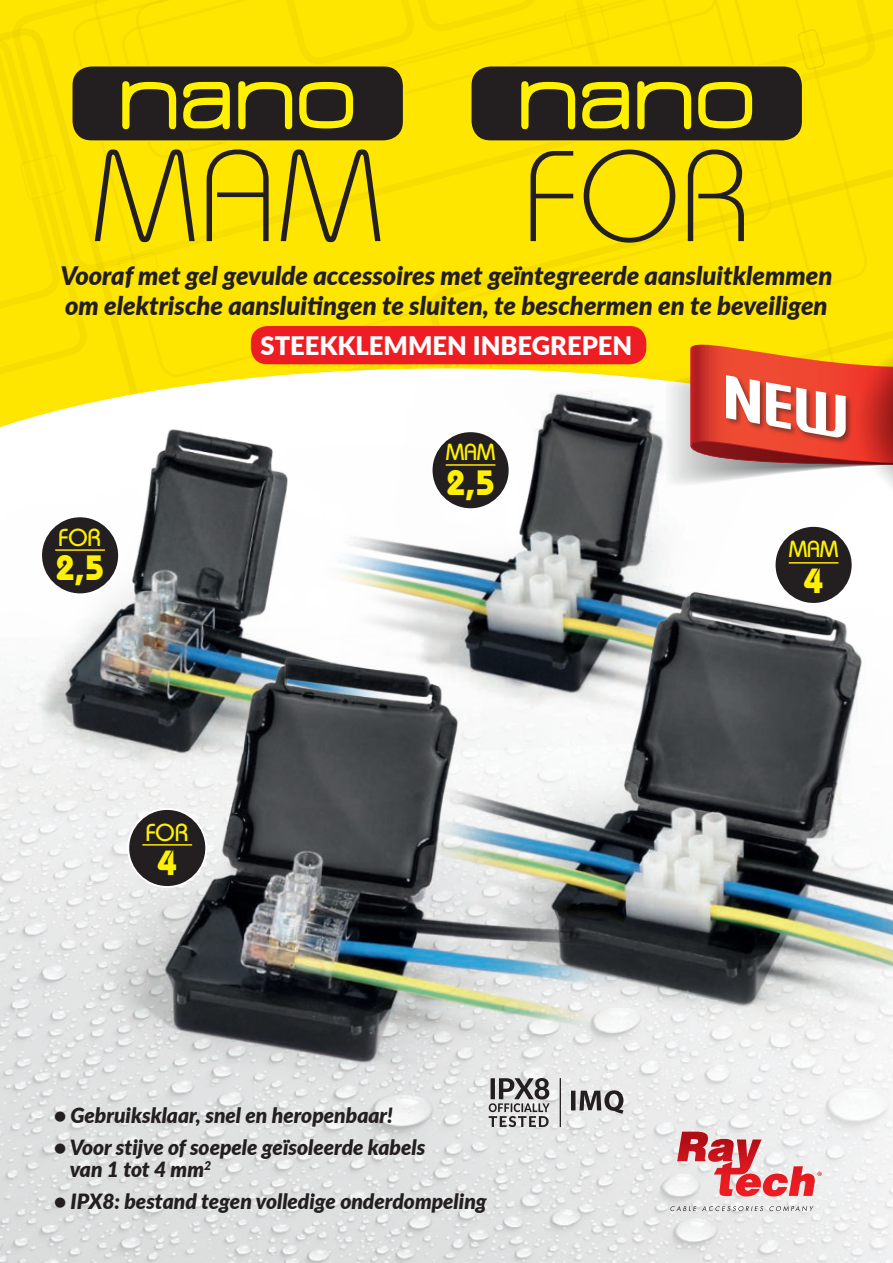
<style>
.page{position:relative;width:893px;height:1263px;background:#fff}
.page>*{position:absolute;margin:0;border:0;box-sizing:border-box;transform-origin:0 0}
.t1{font:300 128.7px "Bauhaus Std";color:#231f20}
.t2{font:700 35.25px "Bauhaus Std";color:#fff101}
.t3{font:italic 900 25.5px/30px "Lato";color:#231f20}
.t4{font:900 25.5px "Lato";color:#fff}
.t5{font:500 24.6px "Bauhaus Std";color:#fff101}
.t6{font:500 23.1px "Bauhaus Std";color:#fff101}
.t7{font:italic 900 21px/22.5px "Lato";color:#231f20}
</style>
<div class="page">
<div style="left:71px;top:0;width:358px;height:358px;background:#ffe601"></div>
<div style="left:0;top:28px;width:172px;height:330px;background:#ffe601"></div>
<div style="left:0;top:358px;width:259px;height:11px;background:#ffe601"></div>
<div style="left:429px;top:176px;width:464px;height:182px;background:#ffe601"></div>
<img style="left:0;top:820px;width:893px;height:443px">
<div style="left:72px;top:66px;width:332px;height:75px;background:#231f20;border-radius:20px"></div>
<svg style="left:670px;top:1206px;width:26px;height:5px"></svg>
<svg style="left:702px;top:1206px;width:61px;height:5px"></svg>
<svg style="left:769px;top:1206px;width:44px;height:5px"></svg>
<svg style="left:677px;top:1132px;width:145px;height:64px"></svg>
<svg style="left:122px;top:0;width:771px;height:176px;background:#c2b009"></svg>
<img style="left:261px;top:359px;width:404px;height:192px">
<img style="left:0;top:373px;width:526px;height:447px">
<img style="left:357px;top:551px;width:536px;height:512px">
<img style="left:61px;top:625px;width:658px;height:481px">
<div style="left:41px;top:516px;width:78px;height:78px;background:#231f20;border-radius:50%"></div>
<div style="left:40px;top:515px;width:80px;height:80px;border:2px solid #fff;border-radius:50%"></div>
<hr style="left:55px;top:549px;width:50px;height:2px;background:#ffe601">
<div style="left:432px;top:431px;width:78px;height:78px;background:#231f20;border-radius:50%"></div>
<div style="left:431px;top:430px;width:80px;height:80px;border:2px solid #fff;border-radius:50%"></div>
<hr style="left:446px;top:464px;width:49px;height:2px;background:#ffe601">
<div style="left:775px;top:526px;width:78px;height:78px;background:#231f20;border-radius:50%"></div>
<div style="left:774px;top:525px;width:80px;height:80px;border:2px solid #fff;border-radius:50%"></div>
<hr style="left:789px;top:562px;width:49px;height:2px;background:#ffe601">
<div style="left:128px;top:809px;width:78px;height:78px;background:#231f20;border-radius:50%"></div>
<div style="left:127px;top:808px;width:80px;height:80px;border:2px solid #fff;border-radius:50%"></div>
<hr style="left:142px;top:844px;width:50px;height:2px;background:#ffe601">
<div style="left:251px;top:326px;width:395px;height:38px;background:#ee1d23;border-radius:16px"></div>
<svg style="left:489px;top:1078px;width:61px;height:49px;background:#9b999a"></svg>
<svg style="left:571px;top:1090px;width:53px;height:24px"></svg>
<hr style="left:560px;top:1078px;width:1px;height:49px;background:#231f20">
<svg style="left:665px;top:341px;width:228px;height:146px;background:#d77650"></svg>
<p class="t1" style="left:91px;top:121px;width:295px">MAM</p>
<p class="t1" style="left:522px;top:121px;width:230px">FOR</p>
<p class="t3" style="left:60px;top:259px;width:774px">Vooraf met gel gevulde accessoires met geïntegreerde aansluitklemmen om elektrische aansluitingen te sluiten, te beschermen en te beveiligen</p>
<p class="t4" style="left:261px;top:326px;width:373px">STEEKKLEMMEN INBEGREPEN</p>
<p class="t5" style="left:59px;top:523px;width:44px">FOR</p>
<p class="t2" style="left:56px;top:546px;width:50px">2,5</p>
<p class="t5" style="left:146px;top:817px;width:44px">FOR</p>
<p class="t2" style="left:157px;top:841px;width:21px">4</p>
<p class="t6" style="left:446px;top:438px;width:50px">MAM</p>
<p class="t2" style="left:446px;top:461px;width:50px">2,5</p>
<p class="t7" style="left:54px;top:1103px;width:341px">• Gebruiksklaar, snel en heropenbaar!</p>
<p class="t7" style="left:70px;top:1135px;width:357px;text-indent:-16px">• Voor stijve of soepele geïsoleerde kabels van 1 tot 4 mm<sup>2</sup></p>
<p class="t7" style="left:54px;top:1189px;width:434px">• IPX8: bestand tegen volledige onderdompeling</p>
<p class="t6" style="left:789px;top:536px;width:50px">MAM</p>
<p class="t2" style="left:804px;top:559px;width:21px">4</p>
</div>
